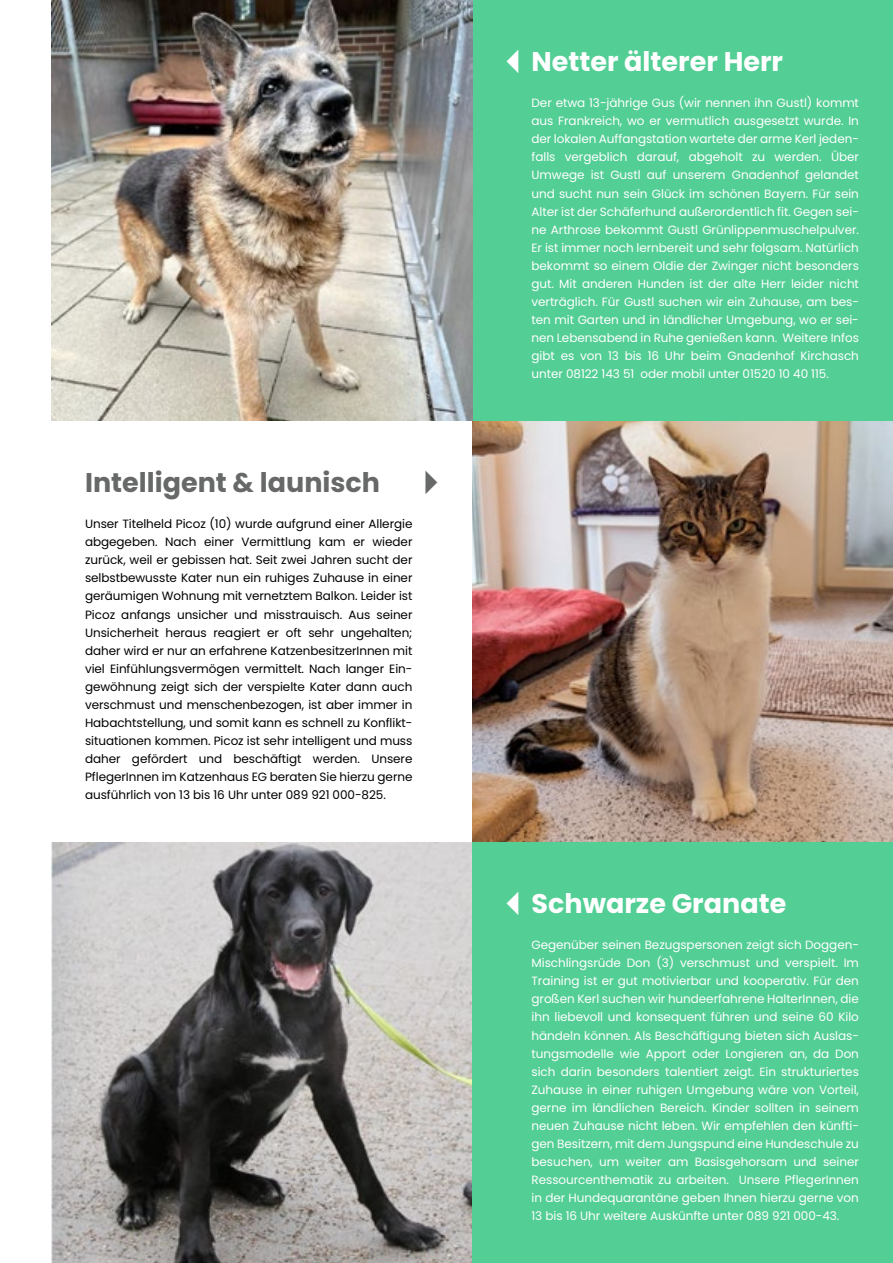
<style>
.page{position:relative;width:893px;height:1263px;background:#fff}
.page>*{position:absolute;margin:0;border:0;box-sizing:border-box;transform-origin:0 0}
.t1{font:700 27px "Poppins";color:#fff}
.t2{font:700 27px "Poppins";color:#676868}
.t3{font:12px/18px "Poppins";letter-spacing:-.005em;color:#fff;text-align:justify}
.t4{font:12px/18px "Poppins";letter-spacing:-.005em;color:#000;text-align:justify}
</style>
<div class="page">
<div style="left:472px;top:0;width:421px;height:421px;background:#53ce95"></div>
<img style="left:51px;top:842px;width:421px;height:421px">
<img style="left:472px;top:421px;width:421px;height:421px">
<img style="left:51px;top:0;width:421px;height:421px">
<hr style="left:892px;top:0;width:1px;height:421px;background:#c8eaf8">
<div style="left:472px;top:842px;width:421px;height:421px;background:#53ce95"></div>
<h1 class="t2" style="left:85px;top:467px;width:297px">Intelligent &amp; launisch</h1>
<p class="t4" style="left:85px;top:515px;width:329px">Unser Titelheld Picoz (10) wurde aufgrund einer Allergie abgegeben. Nach einer Vermittlung kam er wieder zurück, weil er gebissen hat. Seit zwei Jahren sucht der selbstbewusste Kater nun ein ruhiges Zuhause in einer geräumigen Wohnung mit vernetztem Balkon. Leider ist Picoz anfangs unsicher und misstrauisch. Aus seiner Unsicherheit heraus reagiert er oft sehr ungehalten; daher wird er nur an erfahrene KatzenbesitzerInnen mit viel Einfühlungsvermögen vermittelt. Nach langer Ein&shy;gewöhnung zeigt sich der verspielte Kater dann auch verschmust und menschenbezogen, ist aber immer in Habachtstellung, und somit kann es schnell zu Konflikt&shy;situationen kommen. Picoz ist sehr intelligent und muss daher gefördert und beschäftigt werden. Unsere PflegerInnen im Katzenhaus EG beraten Sie hierzu gerne ausführlich von 13 bis 16 Uhr unter 089 921 000-825.</p>
<h1 class="t1" style="left:506px;top:46px;width:279px">◂ Netter älterer Herr</h1>
<p class="t3" style="left:531px;top:94px;width:329px">Der etwa 13-jährige Gus (wir nennen ihn Gustl) kommt aus Frankreich, wo er vermutlich ausgesetzt wurde. In der lokalen Auffangstation wartete der arme Kerl jeden&shy;falls vergeblich darauf, abgeholt zu werden. Über Umwege ist Gustl auf unserem Gnadenhof gelandet und sucht nun sein Glück im schönen Bayern. Für sein Alter ist der Schäferhund außerordentlich fit. Gegen sei&shy;ne Arthrose bekommt Gustl Grünlippenmuschelpulver.<br>Er ist immer noch lernbereit und sehr folgsam. Natürlich bekommt so einem Oldie der Zwinger nicht besonders gut. Mit anderen Hunden ist der alte Herr leider nicht verträglich. Für Gustl suchen wir ein Zuhause, am bes&shy;ten mit Garten und in ländlicher Umgebung, wo er sei&shy;nen Lebensabend in Ruhe genießen kann. Weitere Infos gibt es von 13 bis 16 Uhr beim Gnadenhof Kirchasch unter 08122 143 51 oder mobil unter 01520 10 40 115.</p>
<h1 class="t1" style="left:506px;top:888px;width:282px">◂ Schwarze Granate</h1>
<p class="t3" style="left:531px;top:936px;width:329px">Gegenüber seinen Bezugspersonen zeigt sich Doggen-Mischlingsrüde Don (3) verschmust und verspielt. Im Training ist er gut motivierbar und kooperativ. Für den großen Kerl suchen wir hundeerfahrene HalterInnen, die ihn liebevoll und konsequent führen und seine 60 Kilo händeln können. Als Beschäftigung bieten sich Auslas&shy;tungsmodelle wie Apport oder Longieren an, da Don sich darin besonders talentiert zeigt. Ein strukturiertes Zuhause in einer ruhigen Umgebung wäre von Vorteil, gerne im ländlichen Bereich. Kinder sollten in seinem neuen Zuhause nicht leben. Wir empfehlen den künfti&shy;gen Besitzern, mit dem Jungspund eine Hundeschule zu besuchen, um weiter am Basisgehorsam und seiner Ressourcenthematik zu arbeiten. Unsere PflegerInnen in der Hundequarantäne geben Ihnen hierzu gerne von 13 bis 16 Uhr weitere Auskünfte unter 089 921 000-43.</p>
</div>
